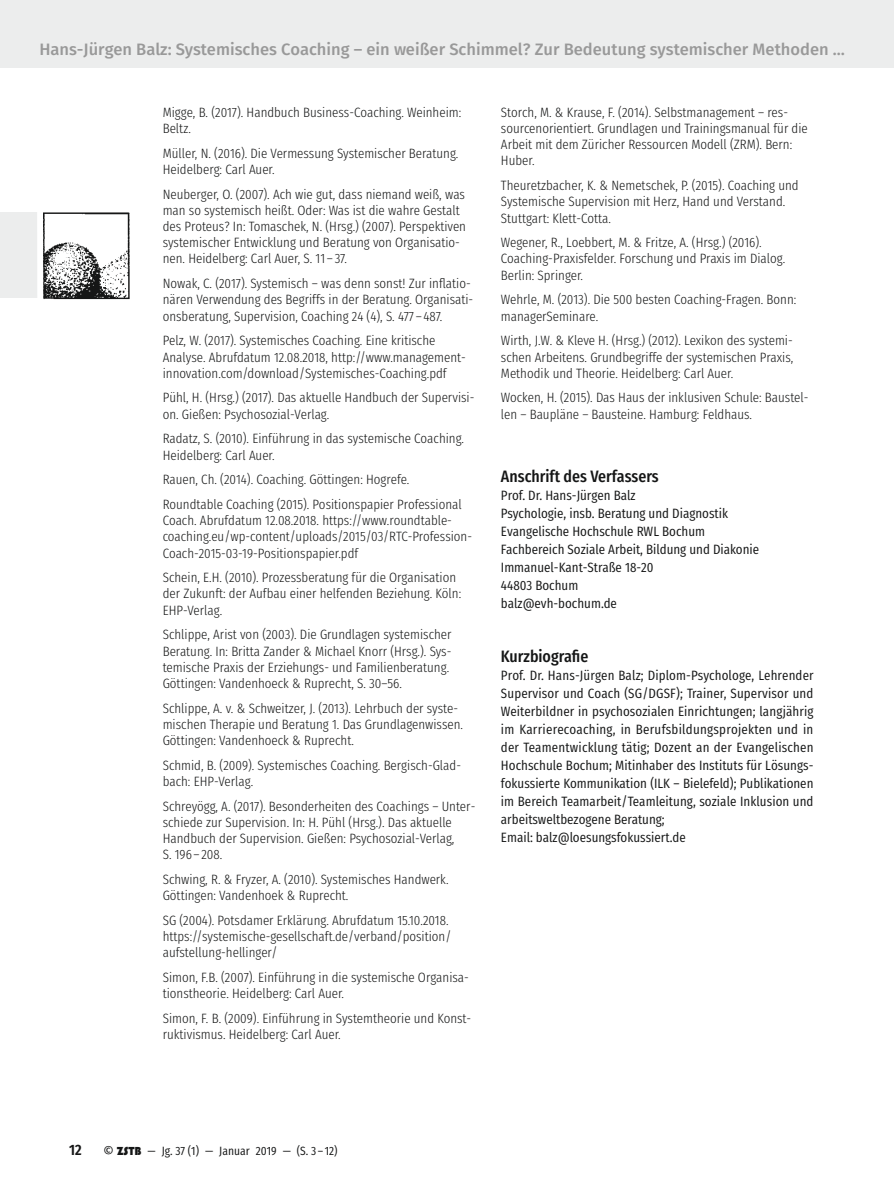
<style>
.page{position:relative;width:894px;height:1193px;background:#fff}
.page>*{position:absolute;margin:0;border:0;box-sizing:border-box;transform-origin:0 0}
.t1{font:500 16.5px "Fira Sans";color:#999}
.t2{font:500 16.5px "Fira Sans Condensed";color:#151616}
.t3{font:600 15px "Fira Sans Condensed";color:#151616}
.t4{font:300 13.5px/16.2px "Fira Sans Condensed";color:#151616}
.t5{font:13.5px/18px "Fira Sans Condensed";color:#151616}
.t6{font:12px "Fira Sans Condensed";color:#151616}
.s1{font-family:"Fira Sans";font-size:13.5px}
.s2{font-family:"Bauhaus 93"}
</style>
<div class="page">
<div style="left:0;top:213px;width:128px;height:85px;background:#eceded"></div>
<img style="left:37px;top:212px;width:93px;height:88px">
<div style="left:0;top:0;width:893px;height:67px;background:#eceded"></div>
<p class="t1" style="left:39px;top:36px;width:807px">Hans-Jürgen Balz: Systemisches Coaching – ein weißer Schimmel? Zur Bedeutung systemischer Methoden …</p>
<p class="t4" style="left:163px;top:103px;width:300px">Migge, B. (2017). Handbuch Business-Coaching. Weinheim:<br>Beltz.</p>
<p class="t4" style="left:163px;top:143px;width:297px">Müller, N. (2016). Die Vermessung Systemischer Beratung.<br>Heidelberg: Carl Auer.</p>
<p class="t4" style="left:163px;top:184px;width:305px">Neuberger, O. (2007). Ach wie gut, dass niemand weiß, was man so systemisch heißt. Oder: Was ist die wahre Gestalt des Proteus? In: Tomaschek, N. (Hrsg.) (2007). Perspektiven systemischer Entwicklung und Beratung von Organisatio&shy;nen. Heidelberg: Carl Auer, S. 11 – 37.</p>
<p class="t4" style="left:163px;top:274px;width:312px">Nowak, C. (2017). Systemisch – was denn sonst! Zur inflatio&shy;nären Verwendung des Begriffs in der Beratung. Organisati&shy;onsberatung, Supervision, Coaching 24 (4), S. 477 – 487.</p>
<p class="t4" style="left:163px;top:331px;width:304px">Pelz, W. (2017). Systemisches Coaching. Eine kritische<br>Analyse. Abrufdatum 12.08.2018, http://www.management&shy;innovation.com/download/Systemisches-Coaching.pdf</p>
<p class="t4" style="left:163px;top:388px;width:313px">Pühl, H. (Hrsg.) (2017). Das aktuelle Handbuch der Supervisi&shy;on. Gießen: Psychosozial-Verlag.</p>
<p class="t4" style="left:163px;top:429px;width:303px">Radatz, S. (2010). Einführung in das systemische Coaching.<br>Heidelberg: Carl Auer.</p>
<p class="t4" style="left:163px;top:466px;width:300px;line-height:24.8px">Rauen, Ch. (2014). Coaching. Göttingen: Hogrefe.<br>Roundtable Coaching (2015). Positionspapier Professional</p>
<p class="t4" style="left:163px;top:511px;width:311px">Coach. Abrufdatum 12.08.2018. https://www.roundtable&shy;coaching.eu/wp-content/uploads/2015/03/RTC-Profession-<br>Coach-2015-03-19-Positionspapier.pdf</p>
<p class="t4" style="left:163px;top:568px;width:300px">Schein, E.H. (2010). Prozessberatung für die Organisation der Zukunft: der Aufbau einer helfenden Beziehung. Köln:<br>EHP-Verlag.</p>
<p class="t4" style="left:163px;top:625px;width:290px">Schlippe, Arist von (2003). Die Grundlagen systemischer Beratung. In: Britta Zander &amp; Michael Knorr (Hrsg.). Sys&shy;temische Praxis der Erziehungs- und Familienberatung.<br>Göttingen: Vandenhoeck &amp; Ruprecht, S. 30–56.</p>
<p class="t4" style="left:163px;top:698px;width:302px">Schlippe, A. v. &amp; Schweitzer, J. (2013). Lehrbuch der syste&shy;mischen Therapie und Beratung 1. Das Grundlagenwissen.<br>Göttingen: Vandenhoeck &amp; Ruprecht.</p>
<p class="t4" style="left:163px;top:755px;width:300px">Schmid, B. (2009). Systemisches Coaching. Bergisch-Glad&shy;bach: EHP-Verlag.</p>
<p class="t4" style="left:163px;top:796px;width:314px">Schreyögg, A. (2017). Besonderheiten des Coachings – Unter&shy;schiede zur Supervision. In: H. Pühl (Hrsg.). Das aktuelle Handbuch der Supervision. Gießen: Psychosozial-Verlag,<br>S. 196 – 208.</p>
<p class="t4" style="left:163px;top:870px;width:287px">Schwing, R. &amp; Fryzer, A. (2010). Systemisches Handwerk.<br>Göttingen: Vandenhoek &amp; Ruprecht.</p>
<p class="t4" style="left:163px;top:911px;width:290px">SG (2004). Potsdamer Erklärung. Abrufdatum 15.10.2018. https://systemische-gesellschaft.de/verband/position/ aufstellung-hellinger/</p>
<p class="t4" style="left:163px;top:968px;width:308px">Simon, F.B. (2007). Einführung in die systemische Organisa&shy;tionstheorie. Heidelberg: Carl Auer.</p>
<p class="t4" style="left:163px;top:1009px;width:310px">Simon, F. B. (2009). Einführung in Systemtheorie und Konst&shy;ruktivismus. Heidelberg: Carl Auer.</p>
<p class="t4" style="left:501px;top:103px;width:308px">Storch, M. &amp; Krause, F. (2014). Selbstmanagement – res&shy;sourcenorientiert. Grundlagen und Trainingsmanual für die Arbeit mit dem Züricher Ressourcen Modell (ZRM). Bern:<br>Huber.</p>
<p class="t4" style="left:501px;top:176px;width:299px">Theuretzbacher, K. &amp; Nemetschek, P. (2015). Coaching und<br>Systemische Supervision mit Herz, Hand und Verstand.<br>Stuttgart: Klett-Cotta.</p>
<p class="t4" style="left:501px;top:233px;width:286px">Wegener, R., Loebbert, M. &amp; Fritze, A. (Hrsg.) (2016).<br>Coaching-Praxisfelder. Forschung und Praxis im Dialog.<br>Berlin: Springer.</p>
<p class="t4" style="left:501px;top:290px;width:297px">Wehrle, M. (2013). Die 500 besten Coaching-Fragen. Bonn: managerSeminare.</p>
<p class="t4" style="left:501px;top:331px;width:294px;text-align:justify">Wirth, J.W. &amp; Kleve H. (Hrsg.) (2012). Lexikon des systemi&shy;schen Arbeitens. Grundbegriffe der systemischen Praxis, Methodik und Theorie. Heidelberg: Carl Auer.</p>
<p class="t4" style="left:501px;top:388px;width:309px">Wocken, H. (2015). Das Haus der inklusiven Schule: Baustel&shy;len – Baupläne – Bausteine. Hamburg: Feldhaus.</p>
<p class="t2" style="left:501px;top:461px;width:159px">Anschrift des Verfassers</p>
<p class="t5" style="left:501px;top:485px;width:260px">Prof. Dr. Hans-Jürgen Balz<br>Psychologie, insb. Beratung und Diagnostik<br>Evangelische Hochschule RWL Bochum<br>Fachbereich Soziale Arbeit, Bildung und Diakonie<br>Immanuel-Kant-Straße 18-20<br>44803 Bochum<br>balz@evh-bochum.de</p>
<p class="t2" style="left:501px;top:641px;width:89px">Kurzbiografie</p>
<p class="t5" style="left:501px;top:665px;width:314px">Prof. Dr. Hans-Jürgen Balz; Diplom-Psychologe, Lehrender Supervisor und Coach (SG/DGSF); Trainer, Supervisor und Weiterbildner in psychosozialen Einrichtungen; langjährig im Karrierecoaching, in Berufsbildungsprojekten und in der Teamentwicklung tätig; Dozent an der Evangelischen Hochschule Bochum; Mitinhaber des Instituts für Lösungs&shy;fokussierte Kommunikation (ILK – Bielefeld); Publikationen im Bereich Teamarbeit/Teamleitung, soziale Inklusion und arbeitsweltbezogene Beratung;<br>Email: balz@loesungsfokussiert.de</p>
<p class="t3" style="left:69px;top:1135px;width:14px">12</p>
<p class="t6" style="left:103px;top:1139px;width:236px"><span class="s1">©</span> <span class="s2">ZSTB</span> — Jg. 37 (1) — Januar 2019 — (S. 3 – 12)</p>
</div>
